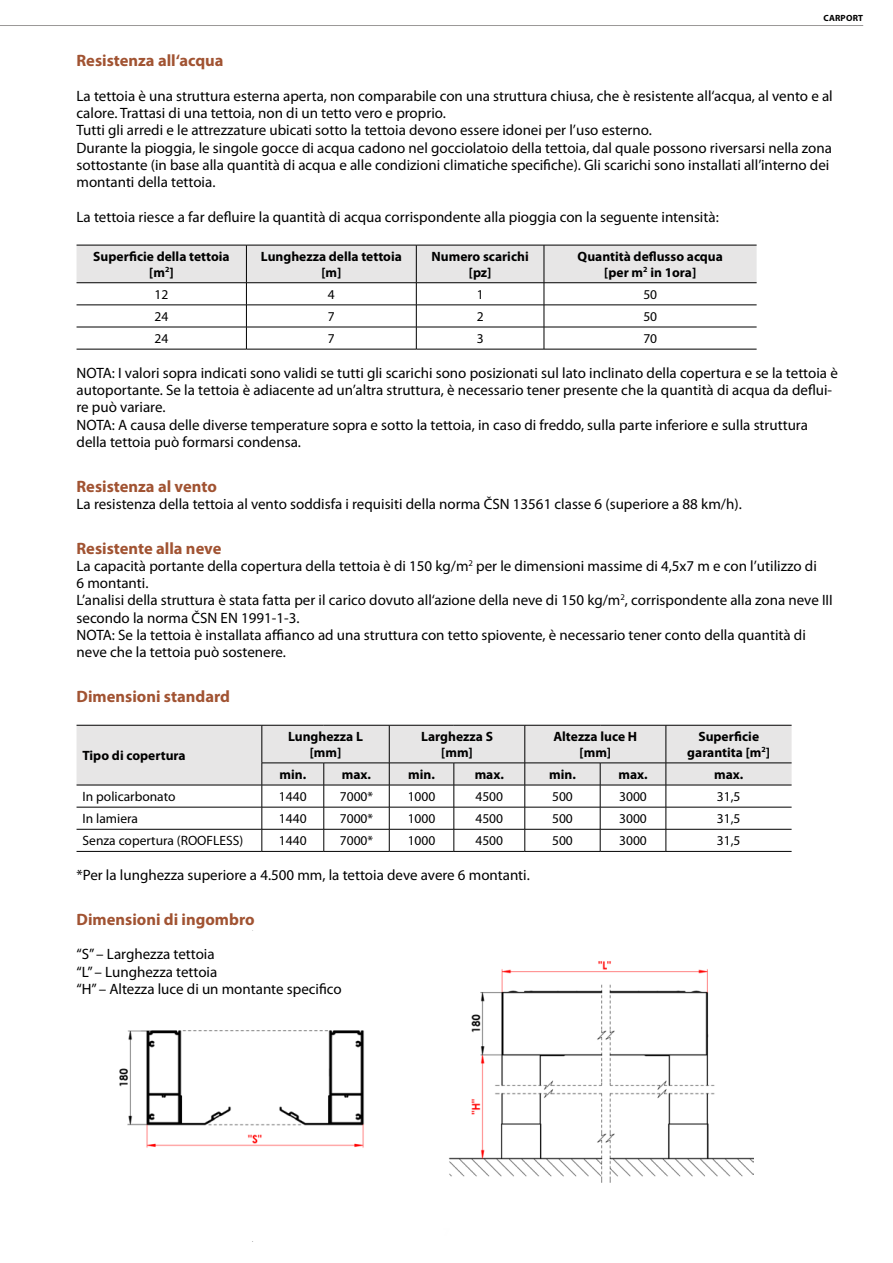
<style>
.page{position:relative;width:893px;height:1263px;background:#fff}
.page>*{position:absolute;margin:0;border:0;box-sizing:border-box;transform-origin:0 0}
.t1{font:700 16.5px "Myriad Pro";color:#a15332}
.t2{font:15px/17.2px "Myriad Pro";color:#000}
.t3{font:700 13.5px/15.5px "Myriad Pro";color:#000;text-align:center}
.t4{font:13.5px "Myriad Pro";color:#000}
.t5{font:700 9px "Myriad Pro";letter-spacing:.02em;color:#000}
</style>
<div class="page">
<hr style="left:0;top:25px;width:863px;height:1px;background:#9b9998">
<img style="left:119px;top:930px;width:245px;height:312px">
<img style="left:449px;top:961px;width:305px;height:222px">
<svg style="left:77px;top:245px;width:680px;height:104px"></svg>
<hr style="left:77px;top:349px;width:169px;height:1px;background:#000">
<hr style="left:246px;top:349px;width:170px;height:1px;background:#000">
<hr style="left:416px;top:349px;width:128px;height:1px;background:#000">
<hr style="left:544px;top:349px;width:213px;height:1px;background:#000">
<svg style="left:77px;top:725px;width:715px;height:126px"></svg>
<hr style="left:77px;top:851px;width:185px;height:1px;background:#000">
<hr style="left:262px;top:851px;width:62px;height:1px;background:#000">
<hr style="left:324px;top:851px;width:65px;height:1px;background:#000">
<hr style="left:389px;top:851px;width:65px;height:1px;background:#000">
<hr style="left:454px;top:851px;width:71px;height:1px;background:#000">
<hr style="left:525px;top:851px;width:75px;height:1px;background:#000">
<hr style="left:600px;top:851px;width:66px;height:1px;background:#000">
<hr style="left:666px;top:851px;width:126px;height:1px;background:#000">
<p class="t5" style="left:823px;top:12px;width:41px">CARPORT</p>
<p class="t1" style="left:77px;top:50px;width:149px">Resistenza all‘acqua</p>
<p class="t2" style="left:77px;top:87px;width:758px">La tettoia è una struttura esterna aperta, non comparabile con una struttura chiusa, che è resistente all‘acqua, al vento e al calore. Trattasi di una tettoia, non di un tetto vero e proprio.<br>Tutti gli arredi e le attrezzature ubicati sotto la tettoia devono essere idonei per l’uso esterno.<br>Durante la pioggia, le singole gocce di acqua cadono nel gocciolatoio della tettoia, dal quale possono riversarsi nella zona sottostante (in base alla quantità di acqua e alle condizioni climatiche specifiche). Gli scarichi sono installati all’interno dei montanti della tettoia.</p>
<p class="t2" style="left:77px;top:208px;width:644px">La tettoia riesce a far defluire la quantità di acqua corrispondente alla pioggia con la seguente intensità:</p>
<p class="t3" style="left:93px;top:248px;width:138px">Superficie della tettoia [m<sup>2</sup>]</p>
<p class="t3" style="left:261px;top:248px;width:142px">Lunghezza della tettoia [m]</p>
<p class="t3" style="left:432px;top:248px;width:99px">Numero scarichi [pz]</p>
<p class="t3" style="left:578px;top:248px;width:147px">Quantità deflusso acqua [per m<sup>2</sup> in 1ora]</p>
<p class="t4" style="left:155px;top:286px;width:15px">12</p>
<p class="t4" style="left:328px;top:286px;width:8px">4</p>
<p class="t4" style="left:477px;top:286px;width:8px">1</p>
<p class="t4" style="left:643px;top:286px;width:15px">50</p>
<p class="t4" style="left:155px;top:308px;width:15px">24</p>
<p class="t4" style="left:328px;top:308px;width:8px">7</p>
<p class="t4" style="left:477px;top:308px;width:8px">2</p>
<p class="t4" style="left:643px;top:308px;width:15px">50</p>
<p class="t4" style="left:155px;top:330px;width:15px">24</p>
<p class="t4" style="left:328px;top:330px;width:8px">7</p>
<p class="t4" style="left:477px;top:330px;width:8px">3</p>
<p class="t4" style="left:643px;top:330px;width:15px">70</p>
<p class="t2" style="left:77px;top:364px;width:763px">NOTA: I valori sopra indicati sono validi se tutti gli scarichi sono posizionati sul lato inclinato della copertura e se la tettoia è autoportante. Se la tettoia è adiacente ad un’altra struttura, è necessario tener presente che la quantità di acqua da deflui&shy;re può variare.<br>NOTA: A causa delle diverse temperature sopra e sotto la tettoia, in caso di freddo, sulla parte inferiore e sulla struttura della tettoia può formarsi condensa.</p>
<p class="t1" style="left:77px;top:475px;width:142px">Resistenza al vento</p>
<p class="t2" style="left:77px;top:495px;width:667px">La resistenza della tettoia al vento soddisfa i requisiti della norma ČSN 13561 classe 6 (superiore a 88 km/h).</p>
<p class="t1" style="left:77px;top:537px;width:146px">Resistente alla neve</p>
<p class="t2" style="left:77px;top:557px;width:758px">La capacità portante della copertura della tettoia è di 150 kg/m<sup>2</sup> per le dimensioni massime di 4,5x7 m e con l’utilizzo di<br>6 montanti.<br>L’analisi della struttura è stata fatta per il carico dovuto all‘azione della neve di 150 kg/m<sup>2</sup>, corrispondente alla zona neve III secondo la norma ČSN EN 1991-1-3.<br>NOTA: Se la tettoia è installata affianco ad una struttura con tetto spiovente, è necessario tener conto della quantità di neve che la tettoia può sostenere.</p>
<p class="t1" style="left:77px;top:685px;width:155px">Dimensioni standard</p>
<p class="t3" style="left:83px;top:747px;width:105px">Tipo di copertura</p>
<p class="t3" style="left:288px;top:729px;width:76px">Lunghezza L [mm]</p>
<p class="t3" style="left:421px;top:729px;width:73px">Larghezza S [mm]</p>
<p class="t3" style="left:553px;top:729px;width:85px">Altezza luce H [mm]</p>
<p class="t3" style="left:687px;top:729px;width:84px">Superficie garantita [m<sup>2</sup>]</p>
<p class="t3" style="left:279px;top:766px;width:28px">min.</p>
<p class="t3" style="left:342px;top:766px;width:31px">max.</p>
<p class="t3" style="left:408px;top:766px;width:28px">min.</p>
<p class="t3" style="left:475px;top:766px;width:31px">max.</p>
<p class="t3" style="left:549px;top:766px;width:28px">min.</p>
<p class="t3" style="left:618px;top:766px;width:31px">max.</p>
<p class="t3" style="left:714px;top:766px;width:31px">max.</p>
<p class="t4" style="left:83px;top:788px;width:95px">In policarbonato</p>
<p class="t4" style="left:279px;top:788px;width:29px">1440</p>
<p class="t4" style="left:340px;top:788px;width:35px">7000*</p>
<p class="t4" style="left:408px;top:788px;width:29px">1000</p>
<p class="t4" style="left:475px;top:788px;width:29px">4500</p>
<p class="t4" style="left:552px;top:788px;width:22px">500</p>
<p class="t4" style="left:619px;top:788px;width:29px">3000</p>
<p class="t4" style="left:717px;top:788px;width:25px">31,5</p>
<p class="t4" style="left:83px;top:810px;width:57px">In lamiera</p>
<p class="t4" style="left:279px;top:810px;width:29px">1440</p>
<p class="t4" style="left:340px;top:810px;width:35px">7000*</p>
<p class="t4" style="left:408px;top:810px;width:29px">1000</p>
<p class="t4" style="left:475px;top:810px;width:29px">4500</p>
<p class="t4" style="left:552px;top:810px;width:22px">500</p>
<p class="t4" style="left:619px;top:810px;width:29px">3000</p>
<p class="t4" style="left:717px;top:810px;width:25px">31,5</p>
<p class="t4" style="left:83px;top:832px;width:162px">Senza copertura (ROOFLESS)</p>
<p class="t4" style="left:279px;top:832px;width:29px">1440</p>
<p class="t4" style="left:340px;top:832px;width:35px">7000*</p>
<p class="t4" style="left:408px;top:832px;width:29px">1000</p>
<p class="t4" style="left:475px;top:832px;width:29px">4500</p>
<p class="t4" style="left:552px;top:832px;width:22px">500</p>
<p class="t4" style="left:619px;top:832px;width:29px">3000</p>
<p class="t4" style="left:717px;top:832px;width:25px">31,5</p>
<p class="t2" style="left:77px;top:866px;width:455px">*Per la lunghezza superiore a 4.500 mm, la tettoia deve avere 6 montanti.</p>
<p class="t1" style="left:77px;top:908px;width:180px">Dimensioni di ingombro</p>
<p class="t2" style="left:77px;top:945px;width:267px">“S” – Larghezza tettoia<br>“L” – Lunghezza tettoia<br>“H” – Altezza luce di un montante specifico</p>
</div>
